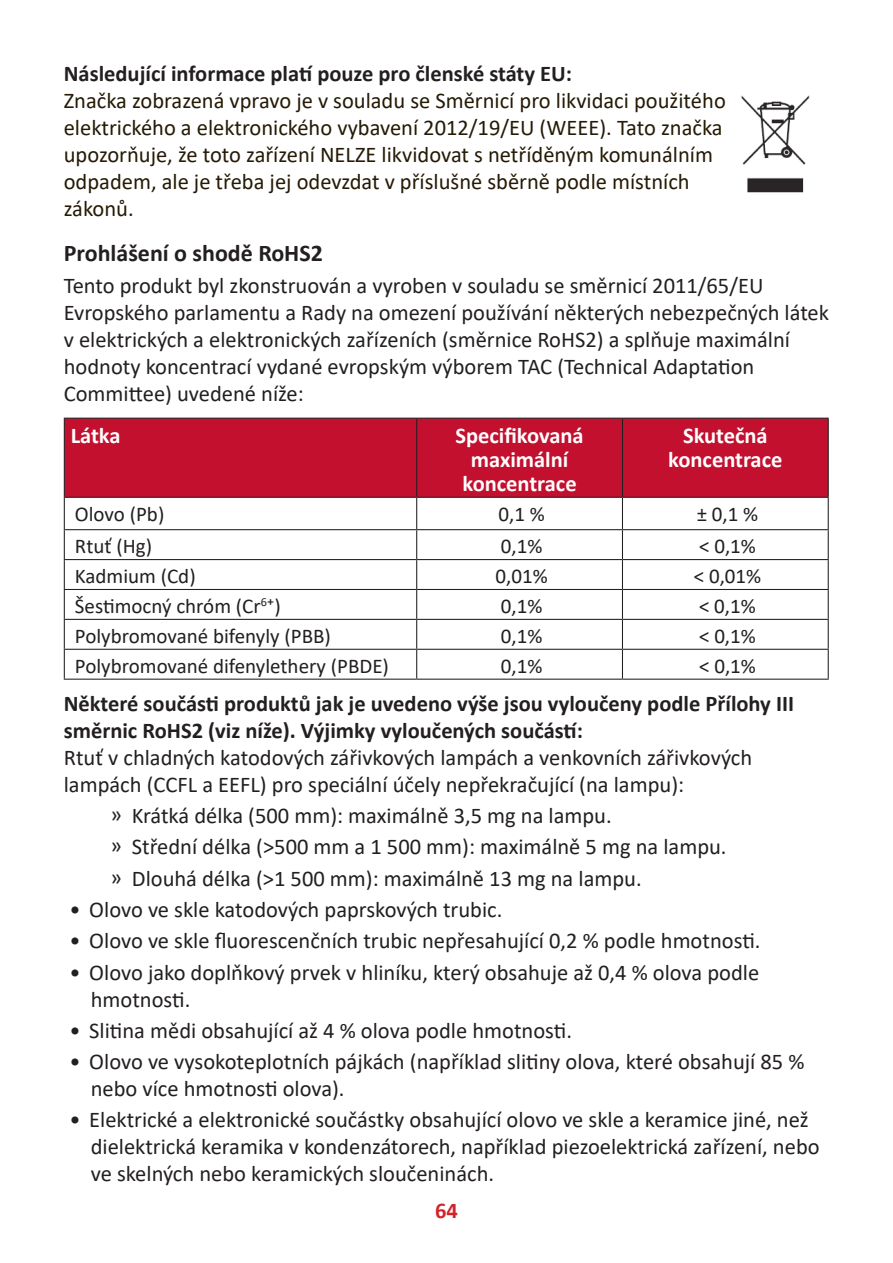
<style>
.page{position:relative;width:893px;height:1263px;background:#fff}
.page>*{position:absolute;margin:0;border:0;box-sizing:border-box;transform-origin:0 0}
.t1{font:700 24px "Calibri";color:#231f20}
.t2{font:22.5px/27px "Calibri";color:#231f20}
.t3{font:22.5px/27px "Calibri";color:#251a05}
.t4{font:700 22.5px/27px "Calibri";color:#231f20}
.t5{font:700 22.5px/24px "Calibri";color:#fff;text-align:center}
.t6{font:700 22.5px "Calibri";color:#d1232a}
.t7{font:21px "Calibri";color:#231f20}
</style>
<div class="page">
<img style="left:741px;top:95px;width:69px;height:98px">
<div style="left:65px;top:419px;width:763px;height:78px;background:#c3102f"></div>
<hr style="left:64px;top:418px;width:353px;height:1px;background:#231f20">
<hr style="left:64px;top:419px;width:1px;height:78px;background:#231f20">
<hr style="left:417px;top:418px;width:205px;height:1px;background:#231f20">
<hr style="left:416px;top:419px;width:1px;height:78px;background:#231f20">
<hr style="left:622px;top:418px;width:207px;height:1px;background:#231f20">
<hr style="left:622px;top:419px;width:1px;height:78px;background:#231f20">
<hr style="left:828px;top:419px;width:1px;height:78px;background:#231f20">
<hr style="left:64px;top:497px;width:353px;height:1px;background:#231f20">
<hr style="left:64px;top:498px;width:1px;height:31px;background:#231f20">
<hr style="left:417px;top:497px;width:205px;height:1px;background:#231f20">
<hr style="left:416px;top:498px;width:1px;height:31px;background:#231f20">
<hr style="left:622px;top:497px;width:207px;height:1px;background:#231f20">
<hr style="left:622px;top:498px;width:1px;height:31px;background:#231f20">
<hr style="left:828px;top:498px;width:1px;height:31px;background:#231f20">
<hr style="left:64px;top:529px;width:353px;height:1px;background:#231f20">
<hr style="left:417px;top:529px;width:205px;height:1px;background:#231f20">
<hr style="left:622px;top:529px;width:207px;height:1px;background:#231f20">
<hr style="left:64px;top:559px;width:353px;height:1px;background:#231f20">
<hr style="left:417px;top:559px;width:205px;height:1px;background:#231f20">
<hr style="left:622px;top:559px;width:207px;height:1px;background:#231f20">
<hr style="left:64px;top:589px;width:353px;height:1px;background:#231f20">
<hr style="left:417px;top:589px;width:205px;height:1px;background:#231f20">
<hr style="left:622px;top:589px;width:207px;height:1px;background:#231f20">
<hr style="left:64px;top:619px;width:353px;height:1px;background:#231f20">
<hr style="left:417px;top:619px;width:205px;height:1px;background:#231f20">
<hr style="left:622px;top:619px;width:207px;height:1px;background:#231f20">
<hr style="left:64px;top:649px;width:353px;height:1px;background:#231f20">
<svg style="left:64px;top:530px;width:1px;height:149px"></svg>
<hr style="left:417px;top:649px;width:205px;height:1px;background:#231f20">
<svg style="left:416px;top:530px;width:1px;height:149px"></svg>
<hr style="left:622px;top:649px;width:207px;height:1px;background:#231f20">
<svg style="left:622px;top:530px;width:1px;height:149px"></svg>
<svg style="left:828px;top:530px;width:1px;height:149px"></svg>
<hr style="left:64px;top:679px;width:353px;height:1px;background:#231f20">
<hr style="left:417px;top:679px;width:205px;height:1px;background:#231f20">
<hr style="left:622px;top:679px;width:207px;height:1px;background:#231f20">
<p class="t4" style="left:64px;top:59px;width:510px">Následující informace platí pouze pro členské státy EU:</p>
<p class="t3" style="left:64px;top:86px;width:664px">Značka zobrazená vpravo je v souladu se Směrnicí pro likvidaci použitého elektrického a elektronického vybavení 2012/19/EU (WEEE). Tato značka upozorňuje, že toto zařízení NELZE likvidovat s netříděným komunálním odpadem, ale je třeba jej odevzdat v příslušné sběrně podle místních zákonů.</p>
<p class="t1" style="left:64px;top:236px;width:261px">Prohlášení o shodě RoHS2</p>
<p class="t2" style="left:64px;top:271px;width:767px">Tento produkt byl zkonstruován a vyroben v souladu se směrnicí 2011/65/EU Evropského parlamentu a Rady na omezení používání některých nebezpečných látek v elektrických a elektronických zařízeních (směrnice RoHS2) a splňuje maximální hodnoty koncentrací vydané evropským výborem TAC (Technical Adaptation Committee) uvedené níže:</p>
<p class="t5" style="left:71px;top:423px;width:51px">Látka</p>
<p class="t5" style="left:455px;top:423px;width:130px">Specifikovaná maximální koncentrace</p>
<p class="t5" style="left:668px;top:423px;width:116px">Skutečná koncentrace</p>
<p class="t7" style="left:75px;top:499px;width:91px">Olovo (Pb)</p>
<p class="t7" style="left:499px;top:499px;width:48px">0,1 %</p>
<p class="t7" style="left:697px;top:499px;width:63px">± 0,1 %</p>
<p class="t7" style="left:75px;top:532px;width:79px">Rtuť (Hg)</p>
<p class="t7" style="left:501px;top:532px;width:43px">0,1%</p>
<p class="t7" style="left:699px;top:532px;width:58px">&lt; 0,1%</p>
<p class="t7" style="left:75px;top:561px;width:122px">Kadmium (Cd)</p>
<p class="t7" style="left:496px;top:561px;width:54px">0,01%</p>
<p class="t7" style="left:694px;top:561px;width:69px">&lt; 0,01%</p>
<p class="t7" style="left:75px;top:591px;width:207px">Šestimocný chróm (Cr<sup>6</sup>⁺)</p>
<p class="t7" style="left:501px;top:591px;width:43px">0,1%</p>
<p class="t7" style="left:699px;top:591px;width:58px">&lt; 0,1%</p>
<p class="t7" style="left:75px;top:621px;width:257px">Polybromované bifenyly (PBB)</p>
<p class="t7" style="left:501px;top:621px;width:43px">0,1%</p>
<p class="t7" style="left:699px;top:621px;width:58px">&lt; 0,1%</p>
<p class="t7" style="left:75px;top:651px;width:316px">Polybromované difenylethery (PBDE)</p>
<p class="t7" style="left:501px;top:651px;width:43px">0,1%</p>
<p class="t7" style="left:699px;top:651px;width:58px">&lt; 0,1%</p>
<p class="t4" style="left:64px;top:690px;width:732px">Některé součásti produktů jak je uvedeno výše jsou vyloučeny podle Přílohy III směrnic RoHS2 (viz níže). Výjimky vyloučených součástí:</p>
<p class="t2" style="left:64px;top:743px;width:690px">Rtuť v chladných katodových zářivkových lampách a venkovních zářivkových lampách (CCFL a EEFL) pro speciální účely nepřekračující (na lampu):</p>
<p class="t2" style="left:111px;top:799px;width:618px;line-height:31.2px">ͫ Krátká délka (500 mm): maximálně 3,5 mg na lampu.<br>ͫ Střední délka (&gt;500 mm a 1 500 mm): maximálně 5 mg na lampu. ͫ Dlouhá délka (&gt;1 500 mm): maximálně 13 mg na lampu.</p>
<p class="t2" style="left:70px;top:895px;width:434px">• Olovo ve skle katodových paprskových trubic.</p>
<p class="t2" style="left:70px;top:927px;width:692px">• Olovo ve skle fluorescenčních trubic nepřesahující 0,2 % podle hmotnosti.</p>
<p class="t2" style="left:91px;top:958px;width:670px;text-indent:-21px">• Olovo jako doplňkový prvek v hliníku, který obsahuje až 0,4 % olova podle hmotnosti.</p>
<p class="t2" style="left:70px;top:1016px;width:504px">• Slitina mědi obsahující až 4 % olova podle hmotnosti.</p>
<p class="t2" style="left:91px;top:1047px;width:715px;text-indent:-21px">• Olovo ve vysokoteplotních pájkách (například slitiny olova, které obsahují 85 % nebo více hmotnosti olova).</p>
<p class="t2" style="left:91px;top:1106px;width:730px;text-indent:-21px">• Elektrické a elektronické součástky obsahující olovo ve skle a keramice jiné, než dielektrická keramika v kondenzátorech, například piezoelektrická zařízení, nebo ve skelných nebo keramických sloučeninách.</p>
<p class="t6" style="left:435px;top:1194px;width:24px">64</p>
</div>
